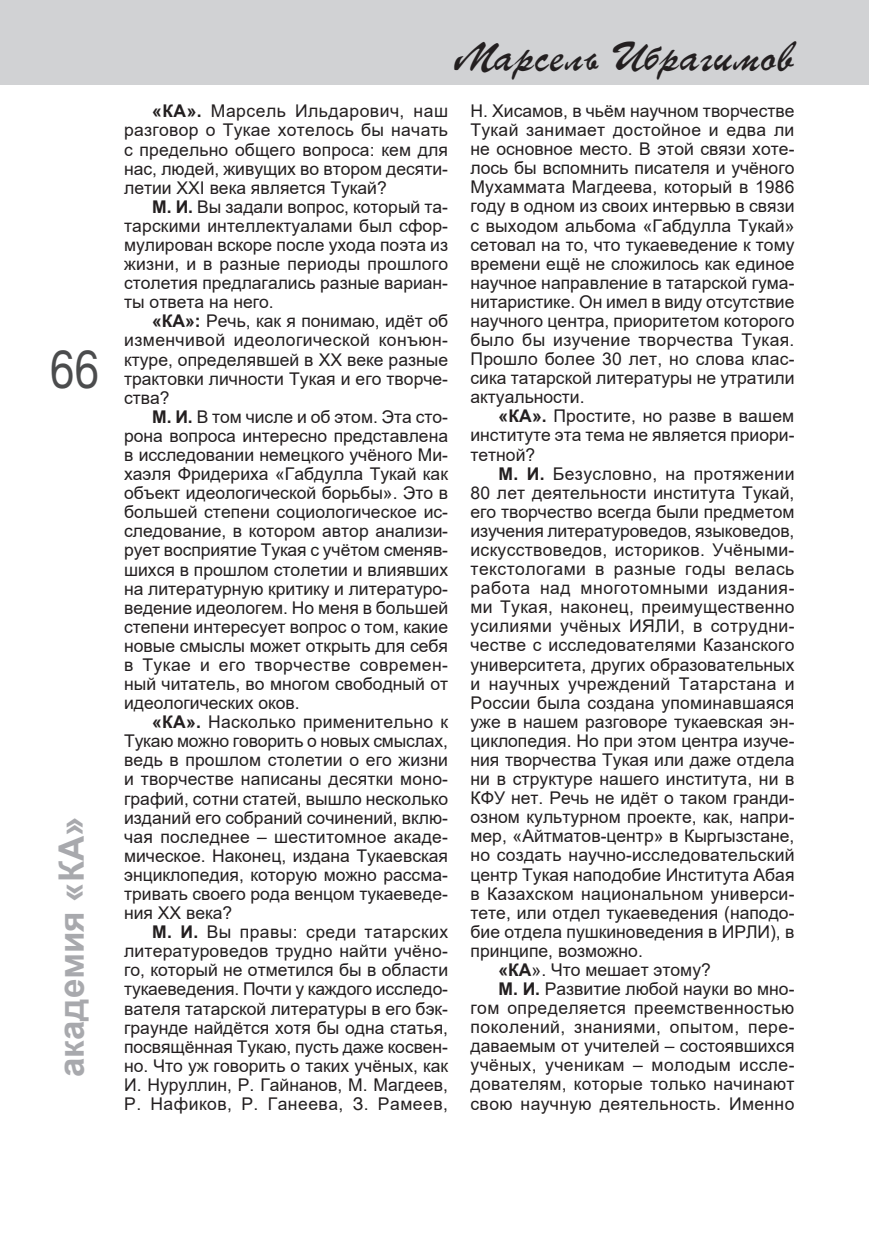
<style>
.page{position:relative;width:869px;height:1241px;background:#fff}
.page>*{position:absolute;margin:0;border:0;box-sizing:border-box;transform-origin:0 0}
.t1{font:49px "TT Arial";color:#4b4c4d;scale:.8 1}
.t2{font:42px "TT Parsec";color:#231f20}
.t3{font:700 35px "Arial";color:#a8a9ad}
.t4{font:17.5px/19.1px "Arial";color:#231f20;text-align:justify}
.t5{font:17.5px "Arial";letter-spacing:.025em;color:#231f20}
.t6{font:17.5px "Arial";letter-spacing:.02em;color:#231f20}
.t7{font:17.5px "Arial";letter-spacing:.03em;color:#231f20}
.s1{font-weight:700}
</style>
<div class="page">
<div style="left:0;top:0;width:868px;height:84px;background:#d1d2d4"></div>
<h1 class="t1" style="left:50px;top:342px;width:63px">66</h1>
<h3 class="t3" style="left:52px;top:1076px;width:262px;rotate:-90deg">академия-«КА»</h3>
<h2 class="t2" style="left:453px;top:32px;width:342px">Марсель Ибрагимов</h2>
<p class="t4" style="left:124px;top:101px;width:325px;text-indent:28px"><span class="s1">«КА».</span> Марсель Ильдарович, наш разговор о Тукае хотелось бы начать с предельно общего вопроса: кем для нас, людей, живущих во втором десяти&shy;летии XXI века является Тукай?</p>
<p class="t4" style="left:124px;top:197px;width:325px;text-indent:28px"><span class="s1">М. И.</span> Вы задали вопрос, который та&shy;тарскими интеллектуалами был сфор&shy;мулирован вскоре после ухода поэта из жизни, и в разные периоды прошлого столетия предлагались разные вариан&shy;ты ответа на него.</p>
<p class="t4" style="left:124px;top:312px;width:325px;text-indent:28px"><span class="s1">«КА»:</span> Речь, как я понимаю, идёт об изменчивой идеологической конъюн&shy;ктуре, определявшей в XX веке разные трактовки личности Тукая и его творче&shy;ства?</p>
<p class="t4" style="left:124px;top:407px;width:325px;text-indent:28px"><span class="s1">М. И.</span> В том числе и об этом. Эта сто&shy;рона вопроса интересно представлена в исследовании немецкого учёного Ми&shy;хаэля Фридериха «Габдулла Тукай как объект идеологической борьбы». Это в большей степени социологическое ис&shy;следование, в котором автор анализи&shy;рует восприятие Тукая с учётом сменяв&shy;шихся в прошлом столетии и влиявших на литературную критику и литературо&shy;ведение идеологем. Но меня в большей степени интересует вопрос о том, какие новые смыслы может открыть для себя в Тукае и его творчестве современ&shy;ный читатель, во многом свободный от идеологических оков.</p>
<p class="t4" style="left:124px;top:712px;width:325px;text-indent:28px"><span class="s1">«КА».</span> Насколько применительно к Тукаю можно говорить о новых смыслах, ведь в прошлом столетии о его жизни и творчестве написаны десятки моно&shy;графий, сотни статей, вышло несколько изданий его собраний сочинений, вклю&shy;чая последнее – шеститомное акаде&shy;мическое. Наконец, издана Тукаевская энциклопедия, которую можно рассма&shy;тривать своего рода венцом тукаеведе&shy;ния XX века?</p>
<p class="t4" style="left:124px;top:922px;width:325px;text-indent:28px"><span class="s1">М. И.</span> Вы правы: среди татарских литературоведов трудно найти учёно&shy;го, который не отметился бы в области тукаеведения. Почти у каждого исследо&shy;вателя татарской литературы в его бэк&shy;граунде найдётся хотя бы одна статья, посвящённая Тукаю, пусть даже косвен&shy;но. Что уж говорить о таких учёных, как И. Нуруллин, Р. Гайнанов, М. Магдеев, Р. Нафиков, Р. Ганеева, З. Рамеев,</p>
<p class="t4" style="left:470px;top:101px;width:325px">Н. Хисамов, в чьём научном творчестве Тукай занимает достойное и едва ли не основное место. В этой связи хоте&shy;лось бы вспомнить писателя и учёного Мухаммата Магдеева, который в 1986 году в одном из своих интервью в связи с выходом альбома «Габдулла Тукай» сетовал на то, что тукаеведение к тому времени ещё не сложилось как единое научное направление в татарской гума&shy;нитаристике. Он имел в виду отсутствие научного центра, приоритетом которого было бы изучение творчества Тукая.<br>Прошло более 30 лет, но слова клас&shy;сика татарской литературы не утратили актуальности.</p>
<p class="t4" style="left:470px;top:407px;width:325px;text-indent:28px"><span class="s1">«КА».</span> Простите, но разве в вашем институте эта тема не является приори&shy;тетной?</p>
<p class="t5" style="left:498px;top:464px;width:297px"><span class="s1">М. И.</span> Безусловно, на протяжении</p>
<p class="t4" style="left:470px;top:483px;width:325px">80 лет деятельности института Тукай,</p>
<p class="t4" style="left:470px;top:502px;width:325px">его творчество всегда были предметом</p>
<p class="t4" style="left:470px;top:521px;width:325px">изучения литературоведов, языковедов,</p>
<p class="t4" style="left:470px;top:540px;width:325px">искусствоведов, историков. Учёными-</p>
<p class="t7" style="left:470px;top:559px;width:325px">текстологами в разные годы велась</p>
<p class="t7" style="left:470px;top:578px;width:325px">работа над многотомными издания-</p>
<p class="t6" style="left:470px;top:597px;width:325px">ми Тукая, наконец, преимущественно</p>
<p class="t5" style="left:470px;top:616px;width:325px">усилиями учёных ИЯЛИ, в сотрудни-</p>
<p class="t4" style="left:470px;top:635px;width:325px">честве с исследователями Казанского</p>
<p class="t4" style="left:470px;top:654px;width:325px">университета, других образовательных</p>
<p class="t5" style="left:470px;top:673px;width:325px">и научных учреждений Татарстана и</p>
<p class="t4" style="left:470px;top:693px;width:325px">России была создана упоминавшаяся</p>
<p class="t4" style="left:470px;top:712px;width:325px">уже в нашем разговоре тукаевская эн-</p>
<p class="t4" style="left:470px;top:731px;width:325px">циклопедия. Но при этом центра изуче-</p>
<p class="t4" style="left:470px;top:750px;width:325px">ния творчества Тукая или даже отдела</p>
<p class="t4" style="left:470px;top:769px;width:325px">ни в структуре нашего института, ни в</p>
<p class="t4" style="left:470px;top:788px;width:325px">КФУ нет. Речь не идёт о таком гранди-</p>
<p class="t4" style="left:470px;top:807px;width:325px">озном культурном проекте, как, напри-</p>
<p class="t4" style="left:470px;top:826px;width:325px">мер, «Айтматов-центр» в Кыргызстане,</p>
<p class="t4" style="left:470px;top:845px;width:325px">но создать научно-исследовательский</p>
<p class="t4" style="left:470px;top:864px;width:325px">центр Тукая наподобие Института Абая</p>
<p class="t4" style="left:470px;top:883px;width:325px">в Казахском национальном универси-</p>
<p class="t4" style="left:470px;top:902px;width:325px">тете, или отдел тукаеведения (наподо-</p>
<p class="t4" style="left:470px;top:922px;width:325px">бие отдела пушкиноведения в ИРЛИ), в</p>
<p class="t4" style="left:470px;top:941px;width:174px">принципе, возможно.</p>
<p class="t4" style="left:498px;top:960px;width:214px"><span class="s1">«КА</span>». Что мешает этому?</p>
<p class="t4" style="left:498px;top:979px;width:297px"><span class="s1">М. И.</span> Развитие любой науки во мно-</p>
<p class="t6" style="left:470px;top:998px;width:325px">гом определяется преемственностью</p>
<p class="t5" style="left:470px;top:1017px;width:325px">поколений, знаниями, опытом, пере-</p>
<p class="t4" style="left:470px;top:1036px;width:325px">даваемым от учителей – состоявшихся</p>
<p class="t5" style="left:470px;top:1055px;width:325px">учёных, ученикам – молодым иссле-</p>
<p class="t4" style="left:470px;top:1074px;width:325px">дователям, которые только начинают</p>
<p class="t6" style="left:470px;top:1093px;width:325px">свою научную деятельность. Именно</p>
</div>
